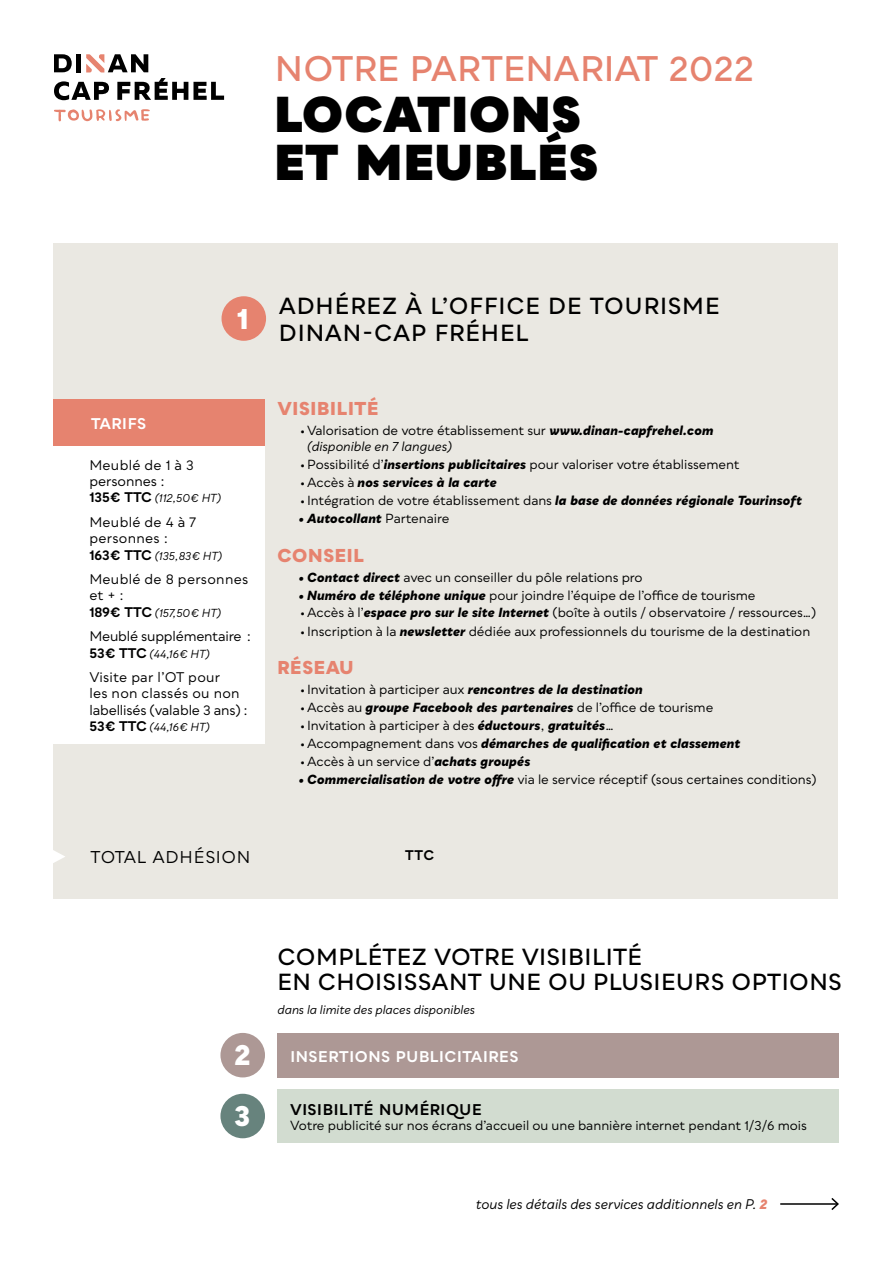
<style>
.page{position:relative;width:893px;height:1263px;background:#fff}
.page>*{position:absolute;margin:0;border:0;box-sizing:border-box;transform-origin:0 0}
.t1{font:900 48.6px "Qualion";letter-spacing:.03em;color:#000}
.t2{font:600 34.35px "Qualion";color:#e6836f}
.t3{font:800 28.2px "Qualion";color:#fff}
.t4{font:600 22.5px/27px "Qualion";letter-spacing:.02em;color:#000}
.t5{font:800 18px "Qualion";letter-spacing:.035em;color:#e6836f}
.t6{font:16.5px "Qualion";letter-spacing:.035em;color:#000}
.t7{font:700 15px "Qualion";letter-spacing:.035em;color:#fff}
.t8{font:700 15px "Qualion";letter-spacing:.035em;color:#000}
.t9{font:13.5px/16.2px "Qualion";letter-spacing:.01em;color:#000}
.t10{font:italic 13.5px "Qualion";letter-spacing:-.005em;color:#000}
.t11{font:13.5px "Qualion";letter-spacing:-.015em;color:#000}
.t12{font:700 13.5px "Qualion";color:#000}
.t13{font:12.75px/15.8px "Qualion";letter-spacing:-.005em;color:#000}
.t14{font:italic 800 12.75px "Qualion";letter-spacing:.015em;color:#000}
.t15{font:italic 12px "Qualion";color:#000}
.t16{font:italic 11.25px "Qualion";letter-spacing:-.005em;color:#000}
.s1{font-weight:700;font-style:normal;font-size:13.5px}
.s2{font-weight:800;font-style:italic}
.s3{font-style:italic}
.s4{font-weight:400;font-style:normal}
.s5{font-weight:800;color:#e6836f}
</style>
<div class="page">
<div style="left:53px;top:243px;width:785px;height:656px;background:#eae8e2"></div>
<div style="left:52px;top:446px;width:213px;height:298px;background:#fff"></div>
<div style="left:53px;top:399px;width:212px;height:47px;background:#e6836f"></div>
<svg style="left:54px;top:54px;width:18px;height:18px"></svg>
<div style="left:76px;top:54px;width:5px;height:18px;background:#000"></div>
<svg style="left:86px;top:54px;width:62px;height:18px"></svg>
<svg style="left:54px;top:81px;width:55px;height:19px"></svg>
<svg style="left:117px;top:78px;width:107px;height:22px"></svg>
<svg style="left:54px;top:109px;width:96px;height:12px"></svg>
<div style="left:222px;top:296px;width:44px;height:45px;background:#e6836f;border-radius:50%"></div>
<hr style="left:780px;top:1203px;width:58px;height:2px;background:#000">
<svg style="left:830px;top:1198px;width:9px;height:12px"></svg>
<div style="left:220px;top:1033px;width:45px;height:44px;background:#ad9895;border-radius:50%"></div>
<div style="left:278px;top:1033px;width:561px;height:44px;background:#ad9895"></div>
<div style="left:277px;top:1089px;width:562px;height:54px;background:#d2dcd0"></div>
<div style="left:220px;top:1094px;width:45px;height:44px;background:#67837d;border-radius:50%"></div>
<svg style="left:53px;top:850px;width:12px;height:13px"></svg>
<p class="t2" style="left:275px;top:49px;width:481px">NOTRE PARTENARIAT 2022</p>
<p class="t1" style="left:275px;top:86px;width:308px">LOCATIONS</p>
<p class="t1" style="left:275px;top:135px;width:325px">ET MEUBLÉS</p>
<p class="t7" style="left:91px;top:415px;width:57px">TARIFS</p>
<p class="t3" style="left:237px;top:302px;width:13px">1</p>
<p class="t9" style="left:89px;top:457px;width:106px">Meublé de 1 à 3 personnes :</p>
<p class="t16" style="left:89px;top:492px;width:133px"><span class="s1">135€ TTC</span> (112,50€ HT)</p>
<p class="t9" style="left:89px;top:514px;width:109px">Meublé de 4 à 7 personnes :</p>
<p class="t16" style="left:89px;top:549px;width:134px"><span class="s1">163€ TTC</span> (135,83€ HT)</p>
<p class="t9" style="left:89px;top:571px;width:160px">Meublé de 8 personnes et + :</p>
<p class="t16" style="left:89px;top:606px;width:133px"><span class="s1">189€ TTC</span> (157,50€ HT)</p>
<p class="t11" style="left:89px;top:629px;width:163px">Meublé supplémentaire :</p>
<p class="t16" style="left:89px;top:647px;width:122px"><span class="s1">53€ TTC</span> (44,16€ HT)</p>
<p class="t9" style="left:89px;top:669px;width:160px">Visite par l’OT pour<br>les non classés ou non labellisés (valable 3 ans) :</p>
<p class="t16" style="left:89px;top:720px;width:122px"><span class="s1">53€ TTC</span> (44,16€ HT)</p>
<p class="t4" style="left:279px;top:293px;width:443px">ADHÉREZ À L’OFFICE DE TOURISME<br>DINAN-CAP FRÉHEL</p>
<p class="t5" style="left:277px;top:399px;width:102px">VISIBILITÉ</p>
<p class="t13" style="left:307px;top:423px;width:408px;text-indent:-9px">• Valorisation de votre établissement sur <span class="s2">www.dinan-capfrehel.com </span><span class="s3">(disponible en 7 langues)</span></p>
<p class="t13" style="left:299px;top:457px;width:442px">• Possibilité d’<span class="s2">insertions publicitaires</span> pour valoriser votre établissement</p>
<p class="t14" style="left:299px;top:475px;width:199px"><span class="s4">• Accès à</span> nos services à la carte</p>
<p class="t13" style="left:299px;top:492px;width:505px">• Intégration de votre établissement dans <span class="s2">la base de données régionale Tourinsoft</span></p>
<p class="t14" style="left:299px;top:511px;width:152px">• Autocollant <span class="s4">Partenaire</span></p>
<p class="t5" style="left:277px;top:545px;width:88px">CONSEIL</p>
<p class="t13" style="left:299px;top:569px;width:345px"><span class="s2">• Contact direct</span> avec un conseiller du pôle relations pro</p>
<p class="t13" style="left:299px;top:587px;width:458px"><span class="s2">• Numéro de téléphone unique</span> pour joindre l’équipe de l’office de tourisme</p>
<p class="t13" style="left:299px;top:605px;width:519px">• Accès à l’<span class="s2">espace pro sur le site Internet</span> (boîte à outils / observatoire / ressources…)</p>
<p class="t13" style="left:299px;top:623px;width:513px">• Inscription à la <span class="s2">newsletter</span> dédiée aux professionnels du tourisme de la destination</p>
<p class="t5" style="left:277px;top:658px;width:78px">RÉSEAU</p>
<p class="t13" style="left:299px;top:682px;width:345px">• Invitation à participer aux <span class="s2">rencontres de la destination</span></p>
<p class="t13" style="left:299px;top:700px;width:416px">• Accès au <span class="s2">groupe Facebook des partenaires</span> de l’office de tourisme</p>
<p class="t13" style="left:299px;top:718px;width:317px">• Invitation à participer à des <span class="s2">éductours</span>, <span class="s2">gratuités</span>…</p>
<p class="t14" style="left:299px;top:736px;width:443px"><span class="s4">• Accompagnement dans vos</span> démarches de qualification et classement</p>
<p class="t13" style="left:299px;top:753px;width:233px">• Accès à un service d’<span class="s2">achats groupés</span></p>
<p class="t13" style="left:299px;top:771px;width:519px"><span class="s2">• Commercialisation de votre offre</span> via le service réceptif (sous certaines conditions)</p>
<p class="t6" style="left:91px;top:847px;width:161px">TOTAL ADHÉSION</p>
<p class="t12" style="left:405px;top:847px;width:31px">TTC</p>
<p class="t4" style="left:277px;top:944px;width:566px;line-height:25.5px">COMPLÉTEZ VOTRE VISIBILITÉ<br>EN CHOISISSANT UNE OU PLUSIEURS OPTIONS</p>
<p class="t15" style="left:277px;top:1003px;width:199px">dans la limite des places disponibles</p>
<p class="t3" style="left:234px;top:1039px;width:17px">2</p>
<p class="t7" style="left:290px;top:1047px;width:230px">INSERTIONS PUBLICITAIRES</p>
<p class="t8" style="left:290px;top:1101px;width:193px">VISIBILITÉ NUMÉRIQUE</p>
<p class="t3" style="left:234px;top:1100px;width:17px">3</p>
<p class="t13" style="left:290px;top:1118px;width:518px">Votre publicité sur nos écrans d’accueil ou une bannière internet pendant 1/3/6 mois</p>
<p class="t10" style="left:476px;top:1196px;width:293px">tous les détails des services additionnels en P. <span class="s5">2</span></p>
</div>
